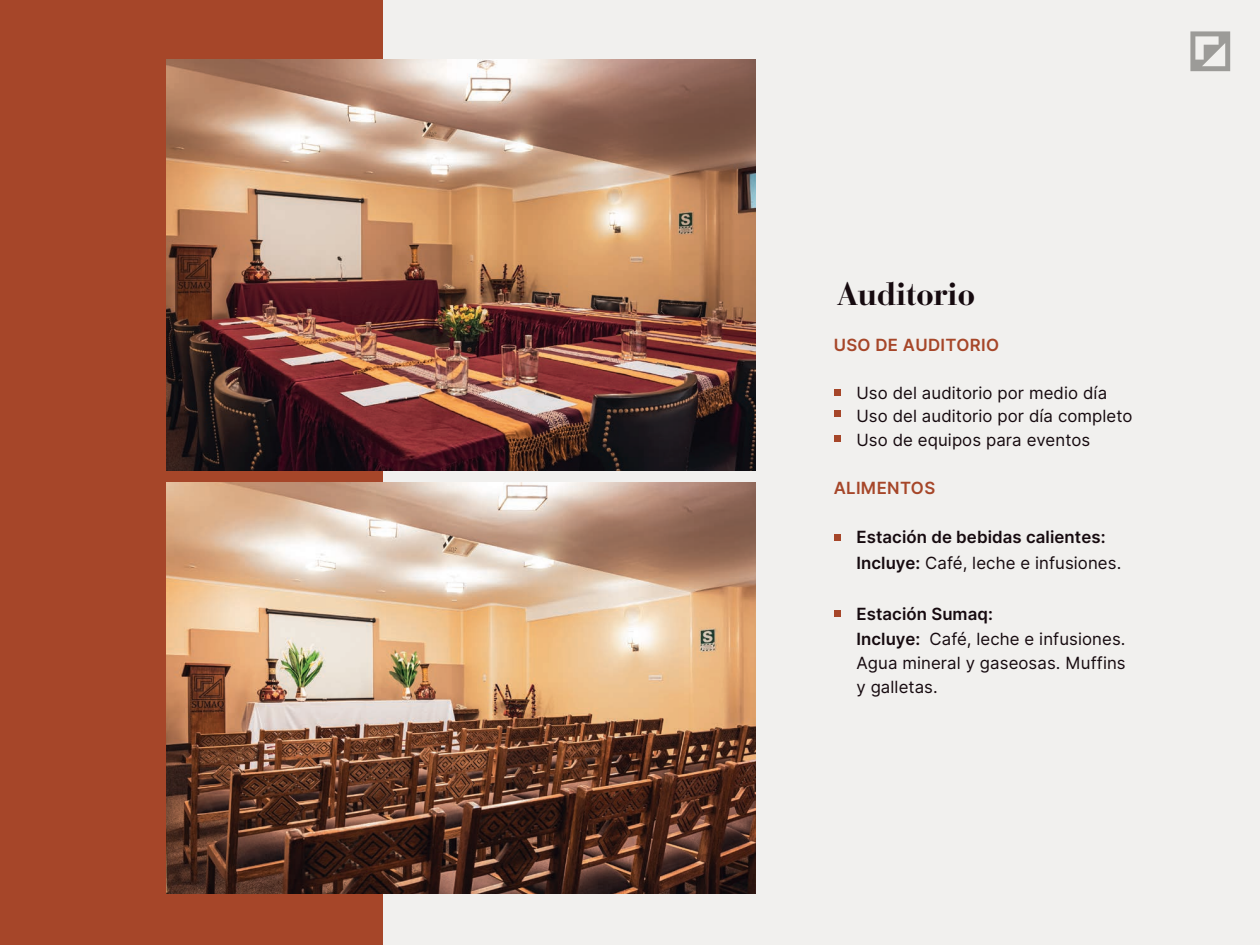
<style>
.page{position:relative;width:1260px;height:945px;background:#fff}
.page>*{position:absolute;margin:0;border:0;box-sizing:border-box;transform-origin:0 0}
.t1{font:700 32.2px "Bauer Bodoni Std";letter-spacing:-.02em;color:#160a0f}
.t2{font:16.8px/23.8px "Inter";letter-spacing:.005em;color:#160a0f}
.t3{font:600 16.8px/25.6px "Inter";letter-spacing:.005em;color:#160a0f}
.t4{font:600 16.8px "Inter";letter-spacing:.02em;color:#a64629}
.s1{font-weight:400}
</style>
<div class="page">
<div style="left:380px;top:0;width:880px;height:945px;background:#f1f0ee"></div>
<svg style="left:1190px;top:31px;width:40px;height:40px"></svg>
<div style="left:0;top:0;width:382px;height:945px;background:#a64629"></div>
<img style="left:167px;top:60px;width:588px;height:411px">
<img style="left:167px;top:482px;width:588px;height:411px">
<div style="left:834px;top:389px;width:7px;height:7px;background:#a64629"></div>
<div style="left:834px;top:435px;width:7px;height:7px;background:#a64629"></div>
<div style="left:834px;top:410px;width:7px;height:7px;background:#a64629"></div>
<div style="left:834px;top:534px;width:7px;height:7px;background:#a64629"></div>
<div style="left:834px;top:610px;width:7px;height:7px;background:#a64629"></div>
<h1 class="t1" style="left:837px;top:274px;width:140px">Auditorio</h1>
<p class="t4" style="left:834px;top:333px;width:167px">USO DE AUDITORIO</p>
<p class="t2" style="left:856px;top:380px;width:278px">Uso del auditorio por medio día<br>Uso del auditorio por día completo<br>Uso de equipos para eventos</p>
<p class="t4" style="left:834px;top:475px;width:103px">ALIMENTOS</p>
<p class="t3" style="left:856px;top:524px;width:266px">Estación de bebidas calientes:<br>Incluye: <span class="s1">Café, leche e infusiones.</span></p>
<p class="t3" style="left:856px;top:601px;width:271px">Estación Sumaq:<br>Incluye: <span class="s1">Café, leche e infusiones.</span></p>
<p class="t2" style="left:856px;top:650px;width:271px">Agua mineral y gaseosas. Muffins y galletas.</p>
</div>
